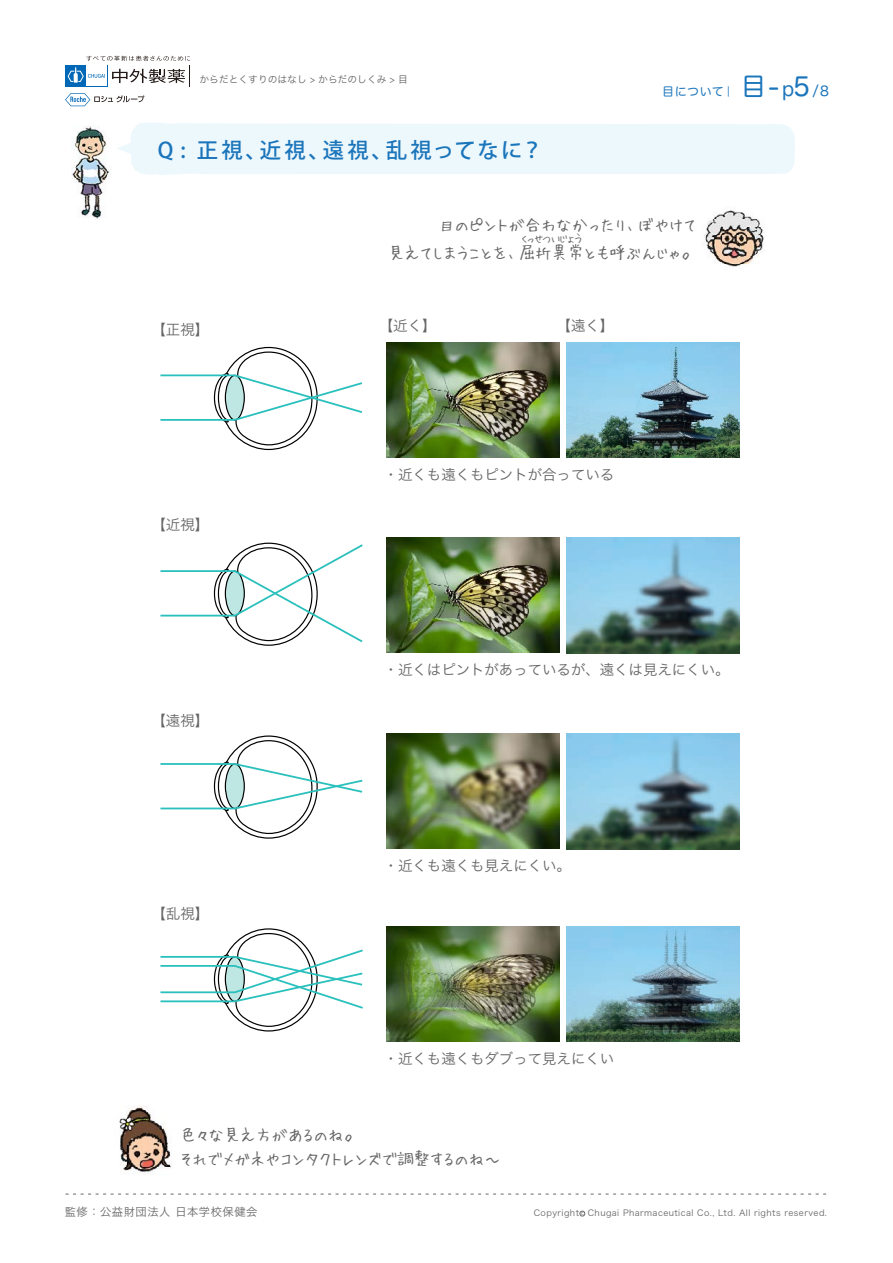
<style>
.page{position:relative;width:893px;height:1263px;background:#fff}
.page>*{position:absolute;margin:0;border:0;box-sizing:border-box;transform-origin:0 0}
.t1{font:500 21.3px "Koz Go Pro";letter-spacing:.13em;color:#1b75bb}
.t2{font:16.5px/24px "Hui Font P";letter-spacing:-.025em;color:#666}
.t3{font:14.4px "Hira Kaku Pro W3";color:#666}
.t4{font:12px "Hira Maru Pro W4";letter-spacing:.035em;color:#1b75bb}
.t5{font:12px "Hui Font P";letter-spacing:-.125em;color:#666}
.t6{font:11.25px "Hira Kaku Pro W3";letter-spacing:.05em;color:#666}
.t7{font:9.75px "Hira Kaku Pro W3";color:#666}
.t8{font:8.55px "Hira Kaku Pro W3";letter-spacing:.05em;color:#666}
.s1{font-family:"Hira Maru Pro N W4";font-size:25.5px}
.s2{font-family:"Hira Maru Pro N W4";font-size:19.5px}
.s3{font-size:13.5px}
.s4{font-size:5.4px}
</style>
<div class="page">
<img style="left:119px;top:1106px;width:52px;height:68px">
<img style="left:703px;top:210px;width:61px;height:57px">
<div style="left:118px;top:123px;width:677px;height:52px;background:#edf8fd"></div>
<img style="left:72px;top:126px;width:38px;height:93px">
<img style="left:387px;top:342px;width:173px;height:115px">
<img style="left:566px;top:342px;width:173px;height:115px">
<img style="left:387px;top:538px;width:173px;height:115px">
<img style="left:566px;top:538px;width:173px;height:115px">
<img style="left:566px;top:734px;width:173px;height:115px">
<img style="left:387px;top:733px;width:173px;height:116px">
<img style="left:566px;top:926px;width:173px;height:116px">
<img style="left:387px;top:926px;width:173px;height:115px">
<svg style="left:160px;top:542px;width:203px;height:104px"></svg>
<svg style="left:160px;top:735px;width:203px;height:104px"></svg>
<svg style="left:160px;top:346px;width:203px;height:105px"></svg>
<svg style="left:160px;top:928px;width:203px;height:104px"></svg>
<svg style="left:66px;top:1193px;width:761px;height:1px"></svg>
<div style="left:65px;top:65px;width:42px;height:22px;background:#0068b7"></div>
<svg style="left:65px;top:93px;width:79px;height:13px"></svg>
<svg style="left:68px;top:56px;width:122px;height:31px"></svg>
<svg style="left:580px;top:1211px;width:5px;height:5px"></svg>
<p class="t7" style="left:200px;top:70px;width:210px">からだとくすりのはなし &gt; からだのしくみ &gt; 目</p>
<h1 class="t1" style="left:158px;top:137px;width:386px">Q : 正視、近視、遠視、乱視ってなに？</h1>
<p class="t4" style="left:662px;top:81px;width:168px">目について｜<span class="s1">目-</span><span class="s2">p</span><span class="s1">5</span><span class="s3">/8</span></p>
<p class="t3" style="left:152px;top:316px;width:59px">【正視】</p>
<p class="t3" style="left:152px;top:512px;width:59px">【近視】</p>
<p class="t3" style="left:152px;top:708px;width:59px">【遠視】</p>
<p class="t3" style="left:152px;top:901px;width:59px">【乱視】</p>
<p class="t2" style="left:388px;top:210px;width:309px;line-height:28.5px;text-align:right">目のピントが合わなかったり、ぼやけて<br>見えてしまうことを、屈折異常とも呼ぶんじゃ。</p>
<p class="t5" style="left:521px;top:230px;width:63px">くっせついじょう</p>
<p class="t3" style="left:379px;top:312px;width:59px">【近く】</p>
<p class="t3" style="left:557px;top:312px;width:59px">【遠く】</p>
<p class="t3" style="left:384px;top:461px;width:232px">・近くも遠くもピントが合っている</p>
<p class="t3" style="left:384px;top:657px;width:347px">・近くはピントがあっているが、遠くは見えにくい。</p>
<p class="t3" style="left:384px;top:853px;width:189px">・近くも遠くも見えにくい。</p>
<p class="t3" style="left:384px;top:1046px;width:232px">・近くも遠くもダブって見えにくい</p>
<p class="t2" style="left:180px;top:1122px;width:322px">色々な見え方があるのね。<br>それでメガネやコンタクトレンズで調整するのね〜</p>
<p class="t6" style="left:65px;top:1202px;width:194px">監修：公益財団法人 日本学校保健会</p>
<p class="t8" style="left:534px;top:1205px;width:295px">Copyright <span class="s4">c</span> Chugai Pharmaceutical Co., Ltd. All rights reserved.</p>
</div>
